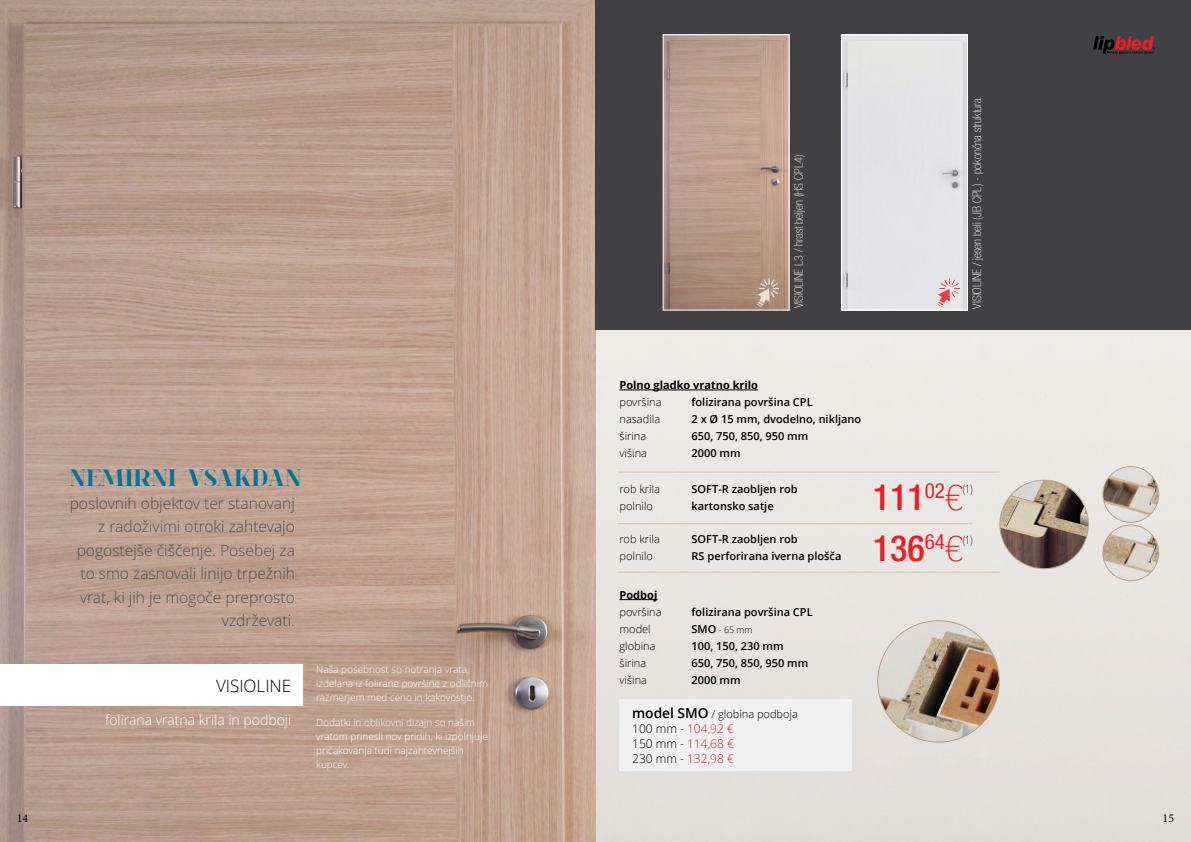
<style>
.page{position:relative;width:1191px;height:842px;background:#fff}
.page>*{position:absolute;margin:0;border:0;box-sizing:border-box;transform-origin:0 0}
.t1{font:500 condensed 36.1px "Helvetica Neue LT Com";color:#ed1d24}
.t2{font:24.9px "spinwerad C Bold";color:#00749b}
.t3{font:300 17px "Open Sans";color:#000}
.t4{font:300 15.6px/23.4px "Open Sans";color:#4d4d4f;text-align:right}
.t5{font:300 14px "Open Sans";color:#fff}
.t6{font:100 condensed 12px "Helvetica Neue LT Com";color:#fff}
.t7{font:300 12px/15px "Open Sans";color:#d2232a;text-align:justify}
.t8{font:12px "Minion Pro";color:#000}
.t9{font:100 condensed 11.7px "Helvetica Neue LT Com";color:#000}
.t10{font:600 11px "Open Sans";color:#000}
.t11{font:300 11px "Open Sans";color:#000}
.t12{font:700 11px "Open Sans";color:#000}
.t13{font:300 10px/14px "Open Sans";color:#fff}
.t14{font:300 9px "Open Sans";color:#000}
.s1{font-weight:600;font-size:11px}
.s2{font-weight:600;font-size:13.7px}
.s3{color:#000}
.s4{font-weight:100}
</style>
<div class="page">
<img style="left:0;top:0;width:1191px;height:842px">
<div style="left:0;top:664px;width:303px;height:42px;background:#fff"></div>
<div style="left:595px;top:0;width:596px;height:329px;background:#414042"></div>
<div style="left:843px;top:36px;width:123px;height:273px;background:#e4e4e6"></div>
<div style="left:841px;top:34px;width:127px;height:277px;border:1px solid #fff"></div>
<img style="left:664px;top:36px;width:123px;height:273px">
<div style="left:662px;top:34px;width:127px;height:277px;border:1px solid #fff"></div>
<hr style="left:619px;top:390px;width:139px;height:1px;background:#000">
<hr style="left:618px;top:472px;width:381px;height:1px;background:#d7c2a8">
<hr style="left:618px;top:523px;width:354px;height:1px;background:#d7c2a8">
<hr style="left:618px;top:572px;width:381px;height:1px;background:#d7c2a8">
<img style="left:999px;top:480px;width:89px;height:89px">
<img style="left:1103px;top:466px;width:55px;height:56px">
<div style="left:1102px;top:466px;width:56px;height:56px;border:1px solid #cab69e;border-radius:50%"></div>
<img style="left:1103px;top:525px;width:55px;height:56px">
<div style="left:1102px;top:525px;width:56px;height:56px;border:1px solid #cab69e;border-radius:50%"></div>
<div style="left:619px;top:699px;width:233px;height:72px;background:#f1f1f2"></div>
<img style="left:877px;top:621px;width:122px;height:121px">
<hr style="left:619px;top:599px;width:38px;height:1px;background:#000">
<svg style="left:1093px;top:36px;width:62px;height:18px"></svg>
<img style="left:757px;top:279px;width:21px;height:27px">
<img style="left:938px;top:279px;width:21px;height:27px">
<h2 class="t2" style="left:70px;top:460px;width:234px">NEMIRNI VSAKDAN</h2>
<h3 class="t4" style="left:70px;top:491px;width:227px">poslovnih objektov ter stanovanj z radoživimi otroki zahtevajo pogostejše čiščenje. Posebej za to smo zasnovali linijo trpežnih vrat, ki jih je mogoče preprosto vzdrževati.</h3>
<h3 class="t3" style="left:216px;top:674px;width:77px">VISIOLINE</h3>
<p class="t5" style="left:105px;top:710px;width:188px">folirana vratna krila in podboji</p>
<p class="t13" style="left:316px;top:662px;width:173px">Naša posebnost so notranja vrata, izdelana iz folirane površine z odličnim razmerjem med ceno in kakovostjo.</p>
<p class="t13" style="left:316px;top:715px;width:173px">Dodatki in oblikovni dizajn so našim vratom prinesli nov pridih, ki izpolnjuje pričakovanja tudi najzahtevnejših kupcev.</p>
<p class="t6" style="left:792px;top:308px;width:155px;rotate:-90deg">VISIOLINE L3 / hrast beljen (HS CPL4)</p>
<p class="t6" style="left:970px;top:308px;width:212px;rotate:-90deg">VISIOLINE / jesen beli (JB CPL) - pokončna struktura</p>
<p class="t12" style="left:619px;top:377px;width:140px">Polno gladko vratno krilo</p>
<p class="t11" style="left:619px;top:395px;width:44px">površina</p>
<p class="t10" style="left:691px;top:395px;width:123px">folizirana površina CPL</p>
<p class="t11" style="left:619px;top:412px;width:42px">nasadila</p>
<p class="t10" style="left:691px;top:412px;width:171px">2 x Ø 15 mm, dvodelno, nikljano</p>
<p class="t11" style="left:619px;top:429px;width:28px">širina</p>
<p class="t10" style="left:691px;top:429px;width:118px">650, 750, 850, 950 mm</p>
<p class="t11" style="left:619px;top:446px;width:29px">višina</p>
<p class="t10" style="left:691px;top:445px;width:51px">2000 mm</p>
<p class="t11" style="left:619px;top:481px;width:42px">rob krila</p>
<p class="t10" style="left:691px;top:481px;width:108px">SOFT-R zaobljen rob</p>
<p class="t11" style="left:619px;top:498px;width:35px">polnilo</p>
<p class="t10" style="left:691px;top:498px;width:84px">kartonsko satje</p>
<p class="t11" style="left:619px;top:532px;width:42px">rob krila</p>
<p class="t10" style="left:691px;top:532px;width:108px">SOFT-R zaobljen rob</p>
<p class="t11" style="left:619px;top:549px;width:35px">polnilo</p>
<p class="t10" style="left:691px;top:549px;width:151px">RS perforirana iverna plošča</p>
<p class="t12" style="left:619px;top:587px;width:39px">Podboj</p>
<p class="t11" style="left:619px;top:604px;width:44px">površina</p>
<p class="t10" style="left:691px;top:604px;width:123px">folizirana površina CPL</p>
<p class="t11" style="left:619px;top:621px;width:33px">model</p>
<p class="t14" style="left:691px;top:623px;width:62px"><span class="s1">SMO</span> - 65 mm</p>
<p class="t11" style="left:619px;top:638px;width:38px">globina</p>
<p class="t10" style="left:691px;top:638px;width:94px">100, 150, 230 mm</p>
<p class="t11" style="left:619px;top:655px;width:28px">širina</p>
<p class="t10" style="left:691px;top:655px;width:118px">650, 750, 850, 950 mm</p>
<p class="t11" style="left:619px;top:672px;width:29px">višina</p>
<p class="t10" style="left:691px;top:672px;width:51px">2000 mm</p>
<p class="t11" style="left:632px;top:706px;width:167px"><span class="s2">model SMO</span> / globina podboja</p>
<p class="t7" style="left:632px;top:721px;width:103px"><span class="s3">100 mm -</span> 104,92 € <span class="s3">150 mm -</span> 114,68 € <span class="s3">230 mm -</span> 132,98 €</p>
<h1 class="t1" style="left:873px;top:476px;width:91px">111<sup>02</sup><span class="s4">€</span></h1>
<p class="t9" style="left:962px;top:483px;width:12px">(1)</p>
<h1 class="t1" style="left:873px;top:527px;width:91px">136<sup>64</sup><span class="s4">€</span></h1>
<p class="t9" style="left:962px;top:534px;width:12px">(1)</p>
<p class="t8" style="left:17px;top:810px;width:13px">14</p>
<p class="t8" style="left:1162px;top:810px;width:13px">15</p>
</div>
